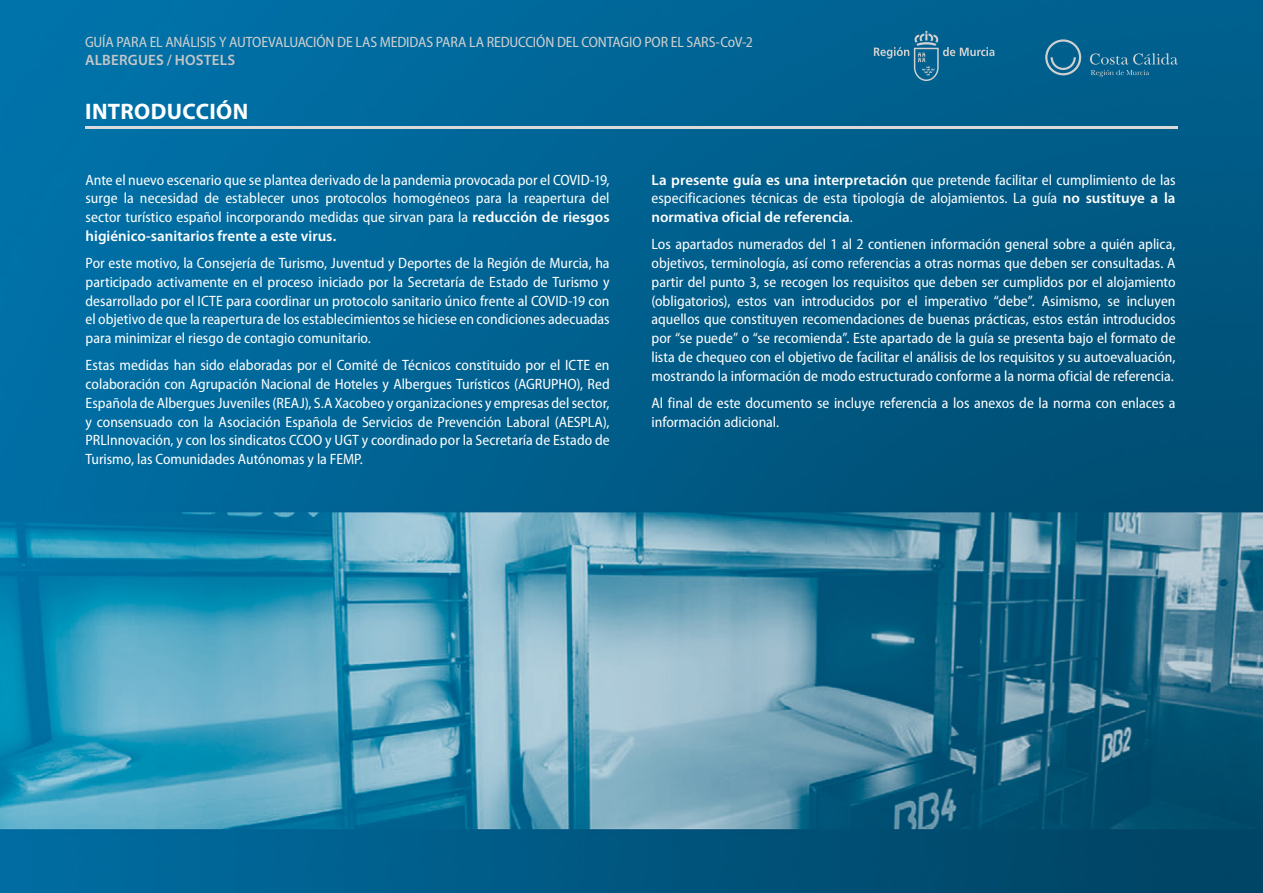
<style>
.page{position:relative;width:1263px;height:893px;background:#fff}
.page>*{position:absolute;margin:0;border:0;box-sizing:border-box;transform-origin:0 0}
.t1{font:700 22.5px "Myriad Pro";letter-spacing:.015em;color:#fff}
.t2{font:semi-condensed 15px/18.8px "Myriad Pro";color:#fff;text-align:justify}
.t3{font:semi-condensed 15px "Myriad Pro";letter-spacing:-.015em;color:#d0d0d0}
.t4{font:600 15px "Myriad Pro";letter-spacing:.015em;color:#c6c6c6}
.s1{font-weight:600;font-stretch:normal}
</style>
<div class="page">
<img style="left:0;top:0;width:1263px;height:893px">
<hr style="left:85px;top:126px;width:1093px;height:2px;background:#dadada">
<svg style="left:871px;top:29px;width:124px;height:52px;background:#156b96"></svg>
<svg style="left:1045px;top:39px;width:36px;height:36px"></svg>
<svg style="left:1090px;top:53px;width:88px;height:24px;background:#1e6e96"></svg>
<p class="t3" style="left:85px;top:34px;width:669px">GUÍA PARA EL ANÁLISIS Y AUTOEVALUACIÓN DE LAS MEDIDAS PARA LA REDUCCIÓN DEL CONTAGIO POR EL SARS-CoV-2</p>
<p class="t4" style="left:85px;top:51px;width:155px">ALBERGUES / HOSTELS.</p>
<h1 class="t1" style="left:85px;top:97px;width:165px">INTRODUCCIÓN</h1>
<p class="t2" style="left:86px;top:170px;width:526px">Ante el nuevo escenario que se plantea derivado de la pandemia provocada por el COVID-19, surge la necesidad de establecer unos protocolos homogéneos para la reapertura del sector turístico español incorporando medidas que sirvan para la <span class="s1">reducción de riesgos higiénico-sanitarios frente a este virus.</span></p>
<p class="t2" style="left:86px;top:254px;width:526px">Por este motivo, la Consejería de Turismo, Juventud y Deportes de la Región de Murcia, ha participado activamente en el proceso iniciado por la Secretaría de Estado de Turismo y desarrollado por el ICTE para coordinar un protocolo sanitario único frente al COVID-19 con el objetivo de que la reapertura de los establecimientos se hiciese en condiciones adecuadas para minimizar el riesgo de contagio comunitario.</p>
<p class="t2" style="left:86px;top:356px;width:526px">Estas medidas han sido elaboradas por el Comité de Técnicos constituido por el ICTE en colaboración con Agrupación Nacional de Hoteles y Albergues Turísticos (AGRUPHO), Red Española de Albergues Juveniles (REAJ), S.A Xacobeo y organizaciones y empresas del sector, y consensuado con la Asociación Española de Servicios de Prevención Laboral (AESPLA), PRLInnovación, y con los sindicatos CCOO y UGT y coordinado por la Secretaría de Estado de Turismo, las Comunidades Autónomas y la FEMP.</p>
<p class="t2" style="left:651px;top:170px;width:526px"><span class="s1">La presente guía es una interpretación</span> que pretende facilitar el cumplimiento de las especificaciones técnicas de esta tipología de alojamientos. La guía <span class="s1">no sustituye a la normativa oficial de referencia</span>.</p>
<p class="t2" style="left:651px;top:235px;width:526px">Los apartados numerados del 1 al 2 contienen información general sobre a quién aplica, objetivos, terminología, así como referencias a otras normas que deben ser consultadas. A partir del punto 3, se recogen los requisitos que deben ser cumplidos por el alojamiento (obligatorios), estos van introducidos por el imperativo “debe”. Asimismo, se incluyen aquellos que constituyen recomendaciones de buenas prácticas, estos están introducidos por “se puede” o “se recomienda”. Este apartado de la guía se presenta bajo el formato de lista de chequeo con el objetivo de facilitar el análisis de los requisitos y su autoevaluación, mostrando la información de modo estructurado conforme a la norma oficial de referencia.</p>
<p class="t2" style="left:651px;top:394px;width:525px">Al final de este documento se incluye referencia a los anexos de la norma con enlaces a información adicional.</p>
</div>
